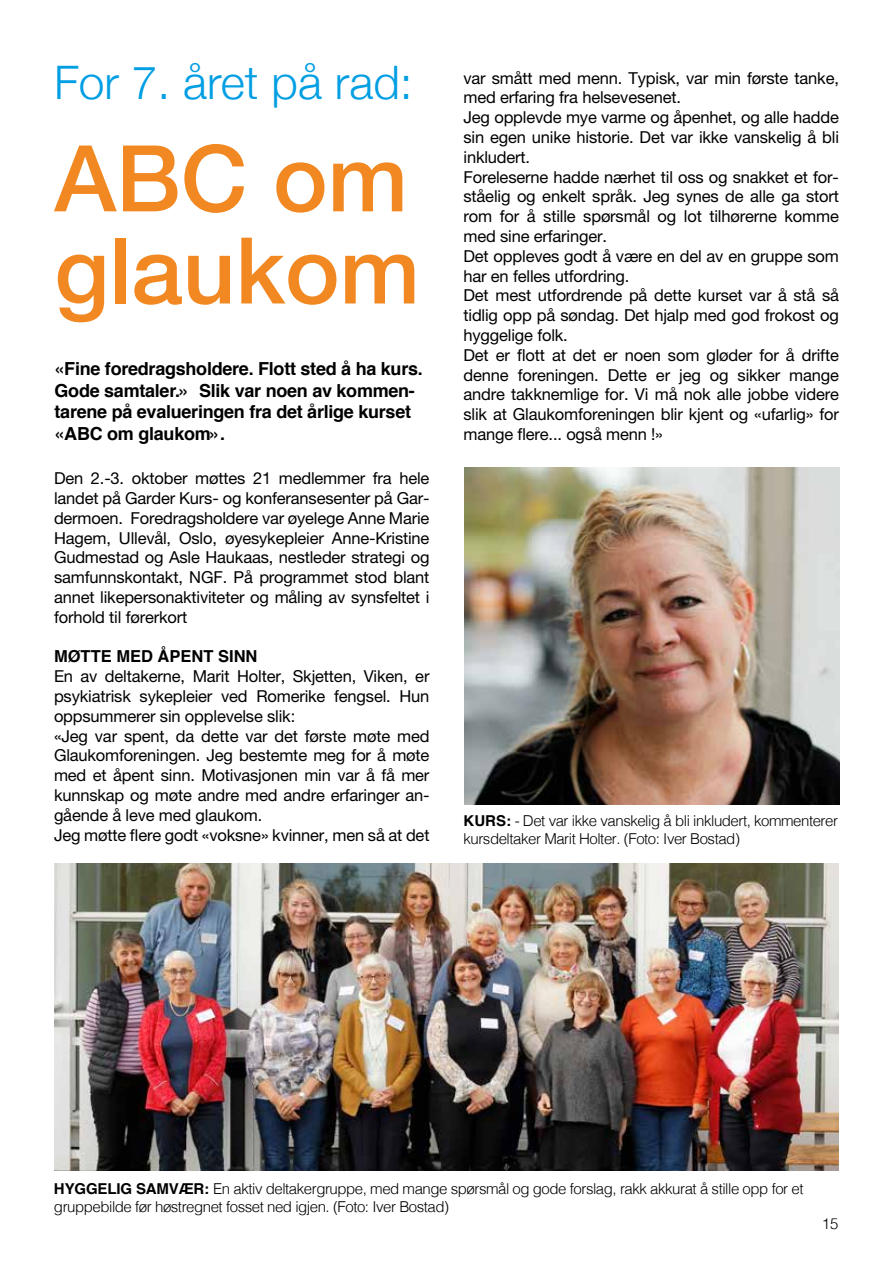
<style>
.page{position:relative;width:893px;height:1263px;background:#fff}
.page>*{position:absolute;margin:0;border:0;box-sizing:border-box;transform-origin:0 0}
.t1{font:500 92.1px/92.1px "Helvetica Neue LT Pro";color:#f18822}
.t2{font:300 46.2px "Helvetica Neue";color:#009ee3}
.t3{font:700 18px/21.6px "Helvetica";letter-spacing:-.015em;color:#000}
.t4{font:16.5px/19.8px "Helvetica Neue LT Pro";letter-spacing:-.01em;color:#000}
.t5{font:700 16.5px "Helvetica";color:#000}
.t6{font:300 15px/18px "Helvetica";letter-spacing:-.03em;color:#000}
.s1{font-weight:700}
</style>
<div class="page">
<img style="left:54px;top:863px;width:784px;height:307px">
<img style="left:465px;top:467px;width:374px;height:337px">
<h2 class="t2" style="left:54px;top:45px;width:360px">For 7. året på rad:</h2>
<h1 class="t1" style="left:55px;top:132px;width:367px">ABC om glaukom</h1>
<p class="t3" style="left:55px;top:358px;width:370px">«Fine foredragsholdere. Flott sted å ha kurs.<br>Gode samtaler.» Slik var noen av kommen&shy;tarene på evalueringen fra det årlige kurset «ABC om glaukom».</p>
<p class="t4" style="left:54px;top:468px;width:377px;text-align:justify">Den 2.-3. oktober møttes 21 medlemmer fra hele landet på Garder Kurs- og konferansesenter på Gar&shy;dermoen. Foredragsholdere var øyelege Anne Marie Hagem, Ullevål, Oslo, øyesykepleier Anne-Kristine Gudmestad og Asle Haukaas, nestleder strategi og samfunnskontakt, NGF. På programmet stod blant annet likepersonaktiviteter og måling av synsfeltet i forhold til førerkort</p>
<p class="t5" style="left:54px;top:643px;width:205px">MØTTE MED ÅPENT SINN</p>
<p class="t4" style="left:54px;top:666px;width:377px">En av deltakerne, Marit Holter, Skjetten, Viken, er psykiatrisk sykepleier ved Romerike fengsel. Hun oppsummerer sin opplevelse slik:<br>«Jeg var spent, da dette var det første møte med Glaukomforeningen. Jeg bestemte meg for å møte med et åpent sinn. Motivasjonen min var å få mer kunnskap og møte andre med andre erfaringer an&shy;gående å leve med glaukom.<br>Jeg møtte flere godt «voksne» kvinner, men så at det</p>
<p class="t4" style="left:463px;top:68px;width:377px">var smått med menn. Typisk, var min første tanke, med erfaring fra helsevesenet.<br>Jeg opplevde mye varme og åpenhet, og alle hadde sin egen unike historie. Det var ikke vanskelig å bli inkludert.<br>Foreleserne hadde nærhet til oss og snakket et for&shy;ståelig og enkelt språk. Jeg synes de alle ga stort rom for å stille spørsmål og lot tilhørerne komme med sine erfaringer.<br>Det oppleves godt å være en del av en gruppe som har en felles utfordring.<br>Det mest utfordrende på dette kurset var å stå så tidlig opp på søndag. Det hjalp med god frokost og hyggelige folk.<br>Det er flott at det er noen som gløder for å drifte denne foreningen. Dette er jeg og sikker mange andre takknemlige for. Vi må nok alle jobbe videre slik at Glaukomforeningen blir kjent og «ufarlig» for mange flere... også menn !»</p>
<p class="t6" style="left:463px;top:810px;width:376px"><span class="s1">KURS:</span> - Det var ikke vanskelig å bli inkludert, kommenterer kursdeltaker Marit Holter. (Foto: Iver Bostad)</p>
<p class="t6" style="left:54px;top:1178px;width:751px"><span class="s1">HYGGELIG SAMVÆR:</span> En aktiv deltakergruppe, med mange spørsmål og gode forslag, rakk akkurat å stille opp for et gruppebilde før høstregnet fosset ned igjen. (Foto: Iver Bostad)</p>
<p class="t6" style="left:822px;top:1214px;width:18px">15</p>
</div>
